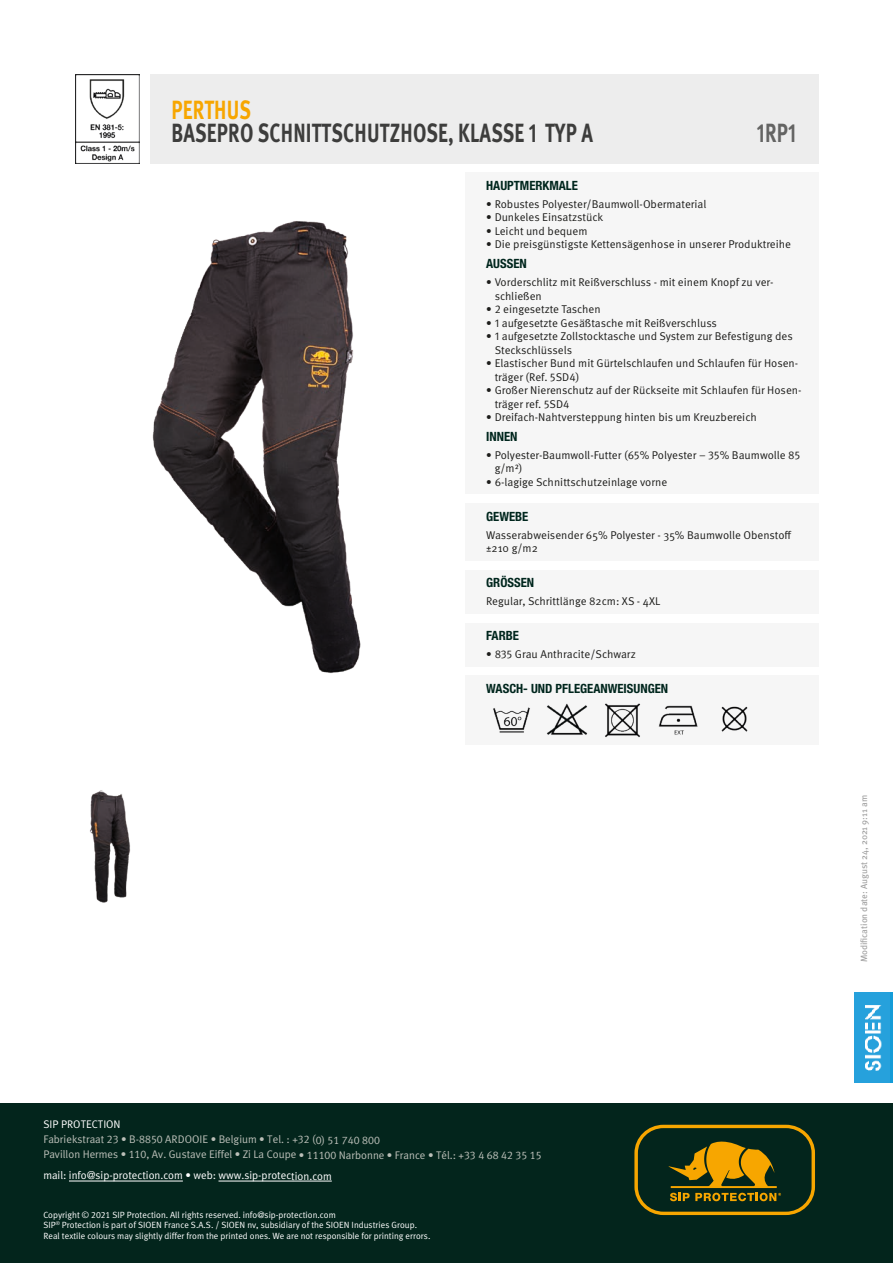
<style>
.page{position:relative;width:893px;height:1263px;background:#fff}
.page>*{position:absolute;margin:0;border:0;box-sizing:border-box;transform-origin:0 0}
.t1{font:700 26.25px "Meta Pro";letter-spacing:.01em;color:#3d3d3c;scale:.74 1}
.t2{font:700 26.25px "Meta Pro";letter-spacing:.01em;color:#f7a600;scale:.74 1}
.t3{font:700 26.25px "Meta Pro";color:#646463;scale:.74 1}
.t4{font:700 condensed 12.75px "Helvetica Neue LT Std";color:#00261d}
.t5{font:11.25px/13.5px "Meta Pro";color:#1d1d1b}
.t6{font:11.1px/15px "Meta K Normal";color:#bbbfb8}
.t7{font:11.1px "Meta K Normal";color:#fff}
.t8{font:9px/10.5px "Meta K Normal";color:#fff}
.t9{font:9px "Meta Pro";color:#9d9d9d}
.s1{font-family:"Meta K Normal"}
</style>
<div class="page">
<div style="left:0;top:1103px;width:893px;height:160px;background:#03251c"></div>
<svg style="left:634px;top:1125px;width:181px;height:90px"></svg>
<hr style="left:69px;top:1181px;width:114px;height:1px;background:#fff">
<hr style="left:218px;top:1181px;width:114px;height:1px;background:#fff">
<div style="left:854px;top:992px;width:39px;height:90px;background:#149cd8"></div>
<img style="left:854px;top:992px;width:36px;height:90px">
<div style="left:150px;top:74px;width:669px;height:90px;background:#ededed"></div>
<div style="left:465px;top:173px;width:354px;height:321px;background:#f6f6f6"></div>
<div style="left:465px;top:503px;width:354px;height:58px;background:#f6f6f6"></div>
<div style="left:465px;top:570px;width:354px;height:44px;background:#f6f6f6"></div>
<div style="left:465px;top:623px;width:354px;height:43px;background:#f6f6f6"></div>
<div style="left:465px;top:675px;width:354px;height:70px;background:#f6f6f6"></div>
<img style="left:493px;top:707px;width:37px;height:26px">
<img style="left:547px;top:703px;width:41px;height:32px">
<img style="left:605px;top:703px;width:35px;height:34px">
<img style="left:658px;top:705px;width:40px;height:30px">
<img style="left:721px;top:706px;width:27px;height:26px">
<img style="left:90px;top:790px;width:41px;height:113px">
<img style="left:75px;top:74px;width:65px;height:90px">
<img style="left:152px;top:221px;width:209px;height:452px">
<h1 class="t2" style="left:171px;top:93px;width:109px">PERTHUS</h1>
<h1 class="t1" style="left:171px;top:117px;width:571px">BASEPRO SCHNITTSCHUTZHOSE, KLASSE 1 TYP A</h1>
<h1 class="t3" style="left:757px;top:117px;width:55px">1RP1</h1>
<p class="t4" style="left:486px;top:178px;width:93px">HAUPTMERKMALE</p>
<p class="t5" style="left:486px;top:198px;width:222px"><span class="s1">•</span> Robustes Polyester/Baumwoll-Obermaterial</p>
<p class="t5" style="left:486px;top:211px;width:118px"><span class="s1">•</span> Dunkeles Einsatzstück</p>
<p class="t5" style="left:486px;top:225px;width:103px"><span class="s1">•</span> Leicht und bequem</p>
<p class="t5" style="left:486px;top:238px;width:306px"><span class="s1">•</span> Die preisgünstigste Kettensägenhose in unserer Produktreihe</p>
<p class="t4" style="left:486px;top:256px;width:42px">AUSSEN</p>
<p class="t5" style="left:495px;top:276px;width:280px;text-indent:-9px"><span class="s1">•</span> Vorderschlitz mit Reißverschluss - mit einem Knopf zu ver&shy;schließen</p>
<p class="t5" style="left:486px;top:303px;width:116px"><span class="s1">•</span> 2 eingesetzte Taschen</p>
<p class="t5" style="left:486px;top:316px;width:232px"><span class="s1">•</span> 1 aufgesetzte Gesäßtasche mit Reißverschluss</p>
<p class="t5" style="left:495px;top:330px;width:300px;text-indent:-9px"><span class="s1">•</span> 1 aufgesetzte Zollstocktasche und System zur Befestigung des<br>Steckschlüssels</p>
<p class="t5" style="left:495px;top:357px;width:305px;text-indent:-9px"><span class="s1">•</span> Elastischer Bund mit Gürtelschlaufen und Schlaufen für Hosen&shy;träger (Ref. 5SD4)</p>
<p class="t5" style="left:495px;top:384px;width:308px;text-indent:-9px"><span class="s1">•</span> Großer Nierenschutz auf der Rückseite mit Schlaufen für Hosen&shy;träger ref. 5SD4</p>
<p class="t5" style="left:486px;top:411px;width:272px"><span class="s1">•</span> Dreifach-Nahtversteppung hinten bis um Kreuzbereich</p>
<p class="t4" style="left:486px;top:429px;width:33px">INNEN</p>
<p class="t5" style="left:495px;top:448px;width:307px;text-indent:-9px"><span class="s1">•</span> Polyester-Baumwoll-Futter (65% Polyester – 35% Baumwolle 85 g/m²)</p>
<p class="t5" style="left:486px;top:475px;width:183px"><span class="s1">•</span> 6-lagige Schnittschutzeinlage vorne</p>
<p class="t4" style="left:486px;top:509px;width:44px">GEWEBE</p>
<p class="t5" style="left:486px;top:528px;width:307px">Wasserabweisender 65% Polyester - 35% Baumwolle Obenstoff ±210 g/m2</p>
<p class="t4" style="left:486px;top:575px;width:49px">GRÖSSEN</p>
<p class="t5" style="left:486px;top:595px;width:176px">Regular, Schrittlänge 82cm: XS - 4XL</p>
<p class="t4" style="left:486px;top:628px;width:34px">FARBE</p>
<p class="t5" style="left:486px;top:648px;width:151px"><span class="s1">•</span> 835 Grau Anthracite/Schwarz</p>
<p class="t4" style="left:486px;top:681px;width:184px">WASCH- UND PFLEGEANWEISUNGEN</p>
<p class="t9" style="left:858px;top:962px;width:169px;rotate:-90deg">Modification date: August 24, 2021 9:11 am</p>
<p class="t7" style="left:43px;top:1118px;width:79px">SIP PROTECTION</p>
<p class="t6" style="left:43px;top:1132px;width:500px">Fabriekstraat 23 • B-8850 ARDOOIE • Belgium • Tel. : +32 (0) 51 740 800<br>Pavillon Hermes • 110, Av. Gustave Eiffel • Zi La Coupe • 11100 Narbonne • France • Tél.: +33 4 68 42 35 15</p>
<p class="t7" style="left:43px;top:1169px;width:290px">mail: info@sip-protection.com • web: www.sip-protection.com</p>
<p class="t8" style="left:43px;top:1209px;width:389px">Copyright © 2021 SIP Protection. All rights reserved. info@sip-protection.com<br>SIP<sup>®</sup> Protection is part of SIOEN France S.A.S. / SIOEN nv, subsidiary of the SIOEN Industries Group.<br>Real textile colours may slightly differ from the printed ones. We are not responsible for printing errors.</p>
</div>
